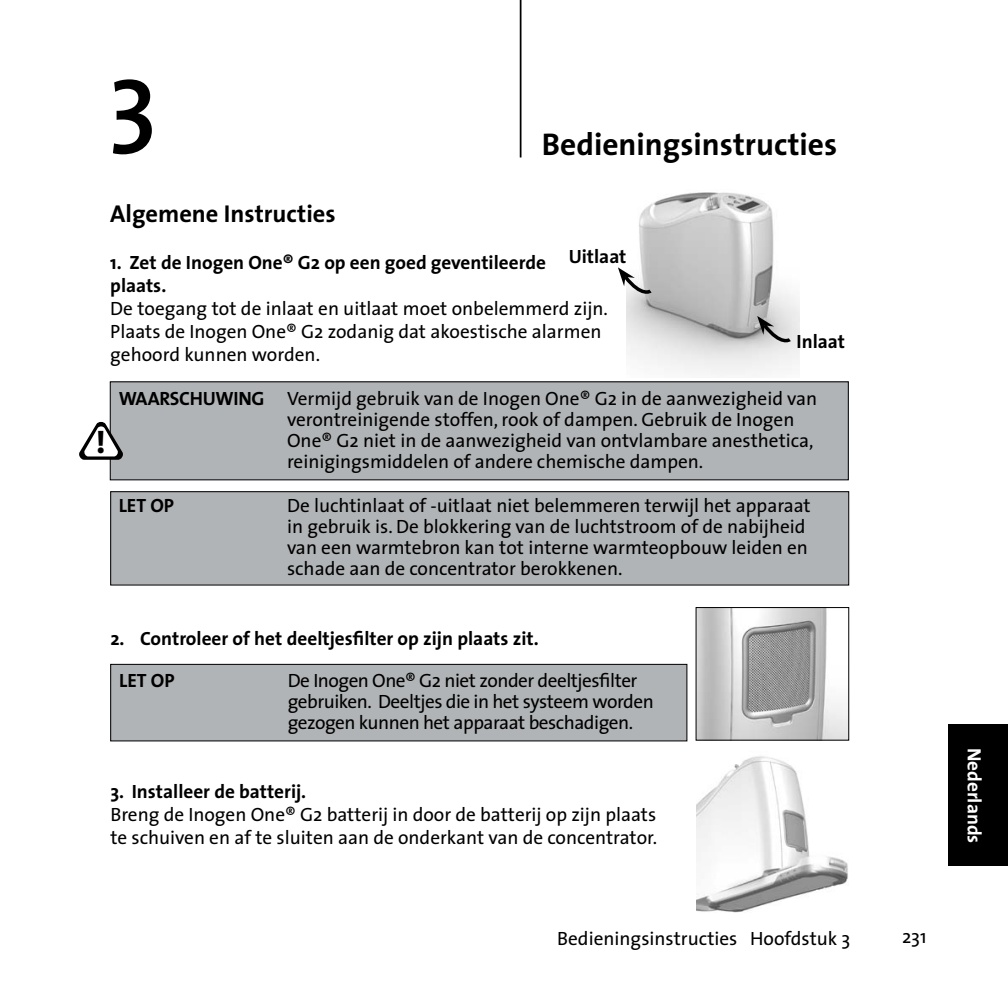
<style>
.page{position:relative;width:1008px;height:1008px;background:#fff}
.page>*{position:absolute;margin:0;border:0;box-sizing:border-box;transform-origin:0 0}
.t1{font:600 105px "The Sans";color:#000}
.t2{font:700 32.73px "Myriad";color:#000}
.t3{font:700 31.5px "The Sans";color:#000}
.t4{font:700 24.5px "The Sans";color:#000}
.t5{font:19.25px/21px "The Sans";color:#000}
.t6{font:700 19.25px/23.1px "The Sans";color:#000}
.t7{font:19.25px/21px "The Sans";letter-spacing:-.025em;color:#000}
.t8{font:700 19.25px "The Sans";color:#fff}
.s1{font-weight:700}
</style>
<div class="page">
<div style="left:111px;top:664px;width:576px;height:77px;background:#b1b4b6"></div>
<div style="left:110px;top:664px;width:577px;height:77px;border:1px solid #000"></div>
<div style="left:111px;top:492px;width:738px;height:93px;background:#b1b4b6"></div>
<div style="left:110px;top:491px;width:739px;height:94px;border:1px solid #000"></div>
<div style="left:110px;top:382px;width:738px;height:98px;background:#b1b4b6"></div>
<hr style="left:520px;top:0;width:2px;height:158px;background:#000">
<svg style="left:79px;top:421px;width:44px;height:39px"></svg>
<img style="left:626px;top:192px;width:173px;height:182px">
<svg style="left:757px;top:316px;width:36px;height:30px"></svg>
<svg style="left:618px;top:267px;width:36px;height:31px"></svg>
<img style="left:696px;top:756px;width:152px;height:157px">
<img style="left:698px;top:609px;width:149px;height:130px">
<div style="left:696px;top:607px;width:153px;height:134px;border:1px solid #000"></div>
<div style="left:948px;top:725px;width:60px;height:141px;background:#000"></div>
<h1 class="t1" style="left:109px;top:11px;width:50px">3</h1>
<h3 class="t3" style="left:542px;top:118px;width:297px">Bedieningsinstructies</h3>
<p class="t4" style="left:110px;top:194px;width:227px">Algemene Instructies</p>
<p class="t6" style="left:110px;top:250px;width:437px">1. Zet de Inogen One® G2 op een goed geventileerde plaats.</p>
<p class="t5" style="left:110px;top:296px;width:499px;line-height:23.1px">De toegang tot de inlaat en uitlaat moet onbelemmerd zijn.<br>Plaats de Inogen One® G2 zodanig dat akoestische alarmen gehoord kunnen worden.</p>
<p class="t5" style="left:287px;top:388px;width:532px;text-indent:-168px"><span class="s1">WAARSCHUWING</span> Vermijd gebruik van de Inogen One® G2 in de aanwezigheid van verontreinigende stoffen, rook of dampen. Gebruik de Inogen One® G2 niet in de aanwezigheid van ontvlambare anesthetica, reinigingsmiddelen of andere chemische dampen.</p>
<p class="t6" style="left:119px;top:494px;width:57px">LET OP</p>
<p class="t5" style="left:287px;top:495px;width:525px">De luchtinlaat of -uitlaat niet belemmeren terwijl het apparaat in gebruik is. De blokkering van de luchtstroom of de nabijheid van een warmtebron kan tot interne warmteopbouw leiden en schade aan de concentrator berokkenen.</p>
<p class="t6" style="left:569px;top:245px;width:59px">Uitlaat</p>
<p class="t6" style="left:797px;top:330px;width:50px">Inlaat</p>
<h2 class="t2" style="left:96px;top:425px;width:62px">! <sup>C</sup></h2>
<p class="t6" style="left:119px;top:617px;width:421px;line-height:42px;text-indent:-9px">2. Controleer of het deeltjesfilter op zijn plaats zit.<br>LET OP</p>
<p class="t7" style="left:288px;top:669px;width:368px">De Inogen One® G2 niet zonder deeltjesfilter gebruiken. Deeltjes die in het systeem worden gezogen kunnen het apparaat beschadigen.</p>
<p class="t6" style="left:110px;top:779px;width:197px">3. Installeer de batterij.</p>
<p class="t5" style="left:110px;top:802px;width:548px;line-height:23.1px">Breng de Inogen One® G2 batterij in door de batterij op zijn plaats te schuiven en af te sluiten aan de onderkant van de concentrator.</p>
<p class="t5" style="left:557px;top:927px;width:295px">Bedieningsinstructies Hoofdstuk 3</p>
<p class="t5" style="left:902px;top:926px;width:26px">231</p>
<p class="t8" style="left:990px;top:748px;width:97px;rotate:90deg">Nederlands</p>
</div>
